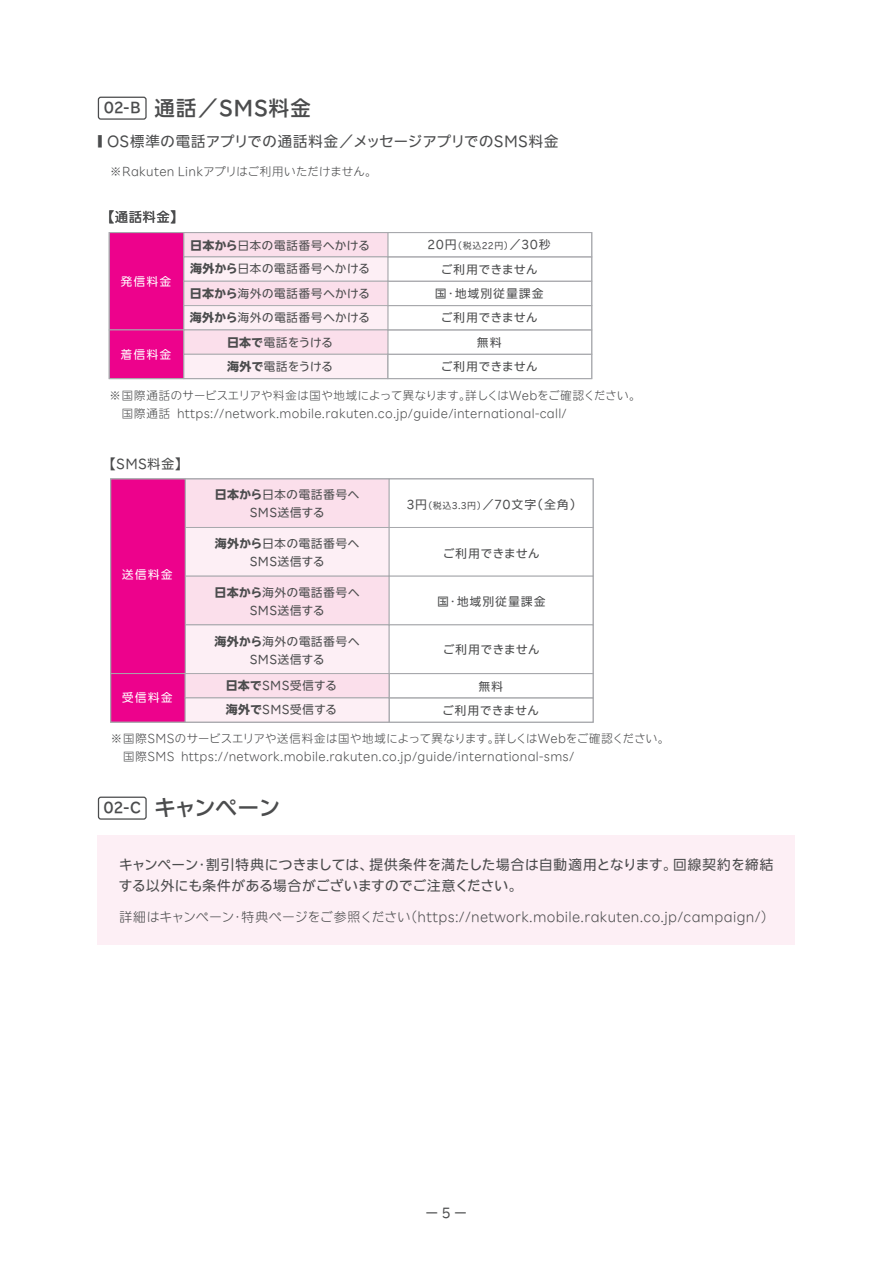
<style>
.page{position:relative;width:893px;height:1263px;background:#fff}
.page>*{position:absolute;margin:0;border:0;box-sizing:border-box;transform-origin:0 0}
.t1{font:500 22.5px "Rakuten Sans JP";letter-spacing:-.07em;color:#4b4c4d}
.t2{font:500 21px "Rakuten Sans JP";letter-spacing:.03em;color:#4b4c4d}
.t3{font:15px "Rakuten Sans JP";letter-spacing:.01em;color:#4b4c4d;scale:.3 1}
.t4{font:14.25px/21px "Rakuten Sans JP";letter-spacing:-.02em;color:#4b4c4d}
.t5{font:300 13.5px "Rakuten Sans JP";letter-spacing:.025em;color:#4b4c4d}
.t6{font:13.5px "Rakuten Sans JP";letter-spacing:.025em;color:#4b4c4d}
.t7{font:300 12px/18px "Rakuten Sans JP";letter-spacing:.025em;color:#4b4c4d}
.t8{font:12px/18px "Rakuten Sans JP";letter-spacing:.025em;color:#4b4c4d;text-align:center}
.t9{font:12px/24.5px "Rakuten Sans JP";letter-spacing:.055em;color:#4b4c4d;text-align:center}
.t10{font:300 12px "Rakuten Sans JP";letter-spacing:-.005em;color:#4b4c4d}
.t11{font:12px/24.3px "Rakuten Sans JP";letter-spacing:-.05em;color:#4b4c4d}
.t12{font:12px "Rakuten Sans JP";letter-spacing:.08em;color:#fff}
.t13{font:12px "Rakuten Sans JP";letter-spacing:.07em;color:#4b4c4d}
.s1{font-weight:700}
.s2{font-size:9px}
.s3{font-size:14.7px}
</style>
<div class="page">
<div style="left:98px;top:97px;width:49px;height:23px;border:1px solid #4b4c4d;border-radius:2px"></div>
<div style="left:387px;top:256px;width:205px;height:26px;border:1px solid #a8a9ad"></div>
<div style="left:387px;top:281px;width:205px;height:25px;border:1px solid #a8a9ad"></div>
<div style="left:387px;top:305px;width:205px;height:25px;border:1px solid #a8a9ad"></div>
<div style="left:387px;top:329px;width:205px;height:26px;border:1px solid #a8a9ad"></div>
<div style="left:109px;top:233px;width:75px;height:97px;background:#ed028c"></div>
<div style="left:184px;top:233px;width:204px;height:24px;background:#fbdfeb"></div>
<div style="left:183px;top:232px;width:205px;height:25px;border:1px solid #a8a9ad"></div>
<div style="left:184px;top:257px;width:204px;height:24px;background:#fdeff5"></div>
<div style="left:183px;top:256px;width:205px;height:26px;border:1px solid #a8a9ad"></div>
<div style="left:184px;top:281px;width:204px;height:25px;background:#fbdfeb"></div>
<div style="left:183px;top:281px;width:205px;height:25px;border:1px solid #a8a9ad"></div>
<div style="left:184px;top:306px;width:204px;height:24px;background:#fdeff5"></div>
<div style="left:183px;top:305px;width:205px;height:25px;border:1px solid #a8a9ad"></div>
<div style="left:109px;top:330px;width:75px;height:49px;background:#ed028c"></div>
<div style="left:109px;top:329px;width:75px;height:50px;border:1px solid #a8a9ad"></div>
<div style="left:184px;top:330px;width:204px;height:24px;background:#fbdfeb"></div>
<div style="left:183px;top:329px;width:205px;height:26px;border:1px solid #a8a9ad"></div>
<div style="left:184px;top:354px;width:204px;height:25px;background:#fdeff5"></div>
<div style="left:183px;top:354px;width:205px;height:25px;border:1px solid #a8a9ad"></div>
<div style="left:387px;top:354px;width:205px;height:25px;border:1px solid #a8a9ad"></div>
<div style="left:109px;top:232px;width:483px;height:147px;border:1px solid #a8a9ad"></div>
<div style="left:185px;top:479px;width:204px;height:48px;background:#fbdfeb"></div>
<div style="left:185px;top:478px;width:205px;height:50px;border:1px solid #a8a9ad"></div>
<div style="left:185px;top:527px;width:204px;height:49px;background:#fdeff5"></div>
<div style="left:185px;top:527px;width:205px;height:50px;border:1px solid #a8a9ad"></div>
<div style="left:185px;top:576px;width:204px;height:49px;background:#fbdfeb"></div>
<div style="left:185px;top:576px;width:205px;height:49px;border:1px solid #a8a9ad"></div>
<div style="left:185px;top:625px;width:204px;height:48px;background:#fdeff5"></div>
<div style="left:185px;top:624px;width:205px;height:50px;border:1px solid #a8a9ad"></div>
<div style="left:111px;top:479px;width:74px;height:194px;background:#ed028c"></div>
<div style="left:110px;top:478px;width:76px;height:196px;border:1px solid #a8a9ad"></div>
<div style="left:389px;top:478px;width:205px;height:50px;border:1px solid #a8a9ad"></div>
<div style="left:389px;top:527px;width:205px;height:50px;border:1px solid #a8a9ad"></div>
<div style="left:389px;top:576px;width:205px;height:49px;border:1px solid #a8a9ad"></div>
<div style="left:389px;top:624px;width:205px;height:50px;border:1px solid #a8a9ad"></div>
<div style="left:111px;top:673px;width:74px;height:49px;background:#ed028c"></div>
<div style="left:110px;top:673px;width:76px;height:50px;border:1px solid #a8a9ad"></div>
<div style="left:185px;top:673px;width:204px;height:25px;background:#fbdfeb"></div>
<div style="left:185px;top:673px;width:205px;height:25px;border:1px solid #a8a9ad"></div>
<div style="left:185px;top:698px;width:204px;height:24px;background:#fdeff5"></div>
<div style="left:185px;top:697px;width:205px;height:26px;border:1px solid #a8a9ad"></div>
<div style="left:389px;top:673px;width:205px;height:25px;border:1px solid #a8a9ad"></div>
<div style="left:389px;top:697px;width:205px;height:26px;border:1px solid #a8a9ad"></div>
<div style="left:110px;top:478px;width:484px;height:245px;border:1px solid #a8a9ad"></div>
<div style="left:98px;top:796px;width:49px;height:24px;border:1px solid #4b4c4d;border-radius:2px"></div>
<div style="left:98px;top:835px;width:697px;height:109px;background:#fdeff5"></div>
<h2 class="t2" style="left:104px;top:97px;width:209px"><sup>02-B</sup> 通話／SMS料金</h2>
<p class="t3" style="left:98px;top:133px;width:1538px">■　OS標準の電話アプリでの通話料金／メッセージアプリでのSMS料金</p>
<p class="t10" style="left:110px;top:162px;width:269px">※Rakuten Linkアプリはご利用いただけません。</p>
<p class="t6" style="left:101px;top:209px;width:84px">【通話料金】</p>
<p class="t12" style="left:121px;top:275px;width:52px">発信料金</p>
<p class="t12" style="left:121px;top:347px;width:52px">着信料金</p>
<p class="t8" style="left:190px;top:236px;width:181px"><span class="s1">日本から</span>日本の電話番号へかける</p>
<p class="t8" style="left:190px;top:285px;width:182px"><span class="s1">日本から</span>海外の電話番号へかける</p>
<p class="t8" style="left:190px;top:260px;width:181px"><span class="s1">海外から</span>日本の電話番号へかける</p>
<p class="t8" style="left:190px;top:309px;width:182px"><span class="s1">海外から</span>海外の電話番号へかける</p>
<p class="t11" style="left:227px;top:330px;width:108px"><span class="s1">日本で</span>電話をうける<span class="s1">海外で</span>電話をうける</p>
<p class="t9" style="left:428px;top:233px;width:125px">20円<span class="s2">（税込22円）</span>／30秒ご利用できません<br>国・地域別従量課金ご利用できません</p>
<p class="t8" style="left:477px;top:334px;width:26px">無料</p>
<p class="t8" style="left:441px;top:358px;width:99px">ご利用できません</p>
<p class="t7" style="left:109px;top:387px;width:533px">※国際通話のサービスエリアや料金は国や地域によって異なります。詳しくはWebをご確認ください。　国際通話 https://network.mobile.rakuten.co.jp/guide/international-call/</p>
<p class="t6" style="left:102px;top:456px;width:87px">【SMS料金】</p>
<p class="t12" style="left:122px;top:568px;width:52px">送信料金</p>
<p class="t12" style="left:122px;top:691px;width:52px">受信料金</p>
<p class="t8" style="left:215px;top:486px;width:146px"><span class="s1">日本から</span>日本の電話番号へ<br>SMS送信する</p>
<p class="t8" style="left:407px;top:495px;width:176px">3円<span class="s2">（税込3.3円）</span>／70文字（全角）</p>
<p class="t8" style="left:443px;top:544px;width:99px">ご利用できません</p>
<p class="t8" style="left:215px;top:535px;width:146px"><span class="s1">海外から</span>日本の電話番号へ<br>SMS送信する</p>
<p class="t8" style="left:215px;top:583px;width:147px"><span class="s1">日本から</span>海外の電話番号へ<br>SMS送信する</p>
<p class="t8" style="left:215px;top:633px;width:147px"><span class="s1">海外から</span>海外の電話番号へ<br>SMS送信する</p>
<p class="t8" style="left:226px;top:674px;width:113px;line-height:24.3px;text-align:left"><span class="s1">日本で</span>SMS受信する<span class="s1">海外で</span>SMS受信する</p>
<p class="t13" style="left:437px;top:595px;width:110px">国・地域別従量課金</p>
<p class="t8" style="left:443px;top:641px;width:99px">ご利用できません</p>
<p class="t8" style="left:478px;top:677px;width:26px">無料</p>
<p class="t8" style="left:442px;top:702px;width:99px">ご利用できません</p>
<p class="t7" style="left:111px;top:730px;width:561px">※国際SMSのサービスエリアや送信料金は国や地域によって異なります。詳しくはWebをご確認ください。　国際SMS https://network.mobile.rakuten.co.jp/guide/international-sms/</p>
<h1 class="t1" style="left:104px;top:795px;width:178px"><span class="s3">02-C</span> キャンペーン</h1>
<p class="t4" style="left:119px;top:855px;width:657px">キャンペーン・割引特典につきましては、提供条件を満たした場合は自動適用となります。回線契約を締結する以外にも条件がある場合がございますのでご注意ください。</p>
<p class="t5" style="left:119px;top:907px;width:657px">詳細はキャンペーン・特典ページをご参照ください（https://network.mobile.rakuten.co.jp/campaign/）</p>
<p class="t6" style="left:425px;top:1206px;width:44px">ー 5 ー</p>
</div>
